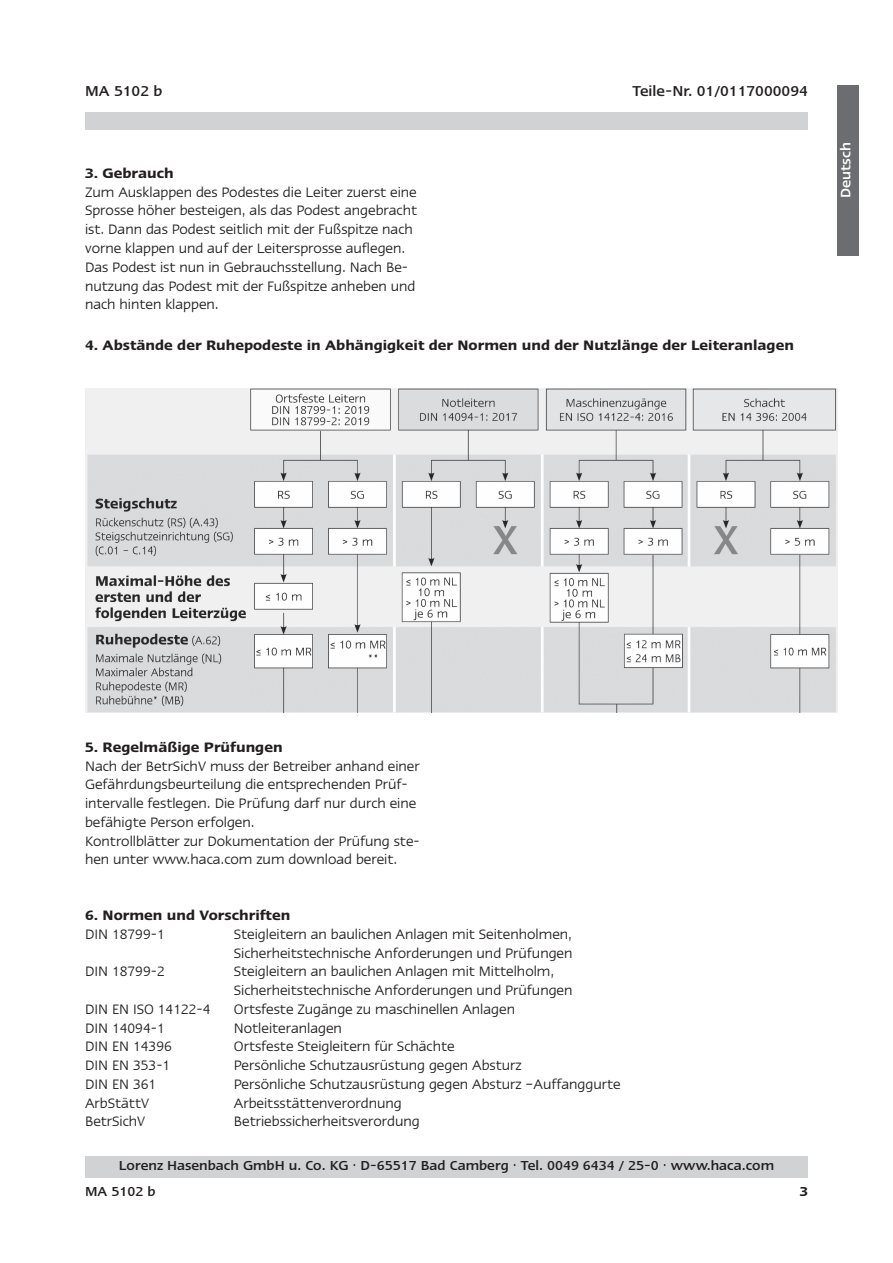
<style>
.page{position:relative;width:893px;height:1263px;background:#fff}
.page>*{position:absolute;margin:0;border:0;box-sizing:border-box;transform-origin:0 0}
.t1{font:500 16.5px "Linotype Ergo";color:#231f20}
.t2{font:15.75px/18.8px "Linotype Ergo";color:#231f20}
.t3{font:600 15.75px "Linotype Ergo";color:#231f20}
.t4{font:500 15.75px "Linotype Ergo";color:#fff}
.t5{font:500 15px/26.4px "Linotype Ergo";color:#231f20}
.t6{font:600 15px "Linotype Ergo";color:#231f20}
</style>
<div class="page">
<div style="left:85px;top:1157px;width:723px;height:21px;background:#d1d2d4"></div>
<div style="left:85px;top:113px;width:723px;height:17px;background:#d1d2d4"></div>
<div style="left:838px;top:85px;width:21px;height:170px;background:#6c6d70"></div>
<img style="left:85px;top:388px;width:753px;height:325px">
<p class="t1" style="left:85px;top:85px;width:79px">MA 5102 b</p>
<p class="t1" style="left:632px;top:85px;width:177px">Teile-Nr. 01/0117000094</p>
<p class="t3" style="left:85px;top:168px;width:90px">3. Gebrauch</p>
<p class="t2" style="left:85px;top:184px;width:334px">Zum Ausklappen des Podestes die Leiter zuerst eine Sprosse höher besteigen, als das Podest angebracht ist. Dann das Podest seitlich mit der Fußspitze nach vorne klappen und auf der Leitersprosse auflegen.<br>Das Podest ist nun in Gebrauchsstellung. Nach Be&shy;nutzung das Podest mit der Fußspitze anheben und nach hinten klappen.</p>
<p class="t3" style="left:85px;top:339px;width:710px">4. Abstände der Ruhepodeste in Abhängigkeit der Normen und der Nutzlänge der Leiteranlagen</p>
<p class="t4" style="left:840px;top:198px;width:57px;rotate:-90deg">Deutsch</p>
<p class="t3" style="left:85px;top:741px;width:199px">5. Regelmäßige Prüfungen</p>
<p class="t2" style="left:85px;top:757px;width:336px">Nach der BetrSichV muss der Betreiber anhand einer Gefährdungsbeurteilung die entsprechenden Prüf&shy;intervalle festlegen. Die Prüfung darf nur durch eine befähigte Person erfolgen.<br>Kontrollblätter zur Dokumentation der Prüfung ste&shy;hen unter www.haca.com zum download bereit.</p>
<p class="t3" style="left:85px;top:910px;width:207px">6. Normen und Vorschriften</p>
<p class="t2" style="left:85px;top:926px;width:81px">DIN 18799-1</p>
<p class="t2" style="left:234px;top:926px;width:340px">Steigleitern an baulichen Anlagen mit Seitenholmen,<br>Sicherheitstechnische Anforderungen und Prüfungen</p>
<p class="t2" style="left:85px;top:963px;width:81px">DIN 18799-2</p>
<p class="t2" style="left:234px;top:963px;width:340px">Steigleitern an baulichen Anlagen mit Mittelholm,<br>Sicherheitstechnische Anforderungen und Prüfungen</p>
<p class="t2" style="left:85px;top:1001px;width:127px">DIN EN ISO 14122-4</p>
<p class="t2" style="left:234px;top:1001px;width:283px">Ortsfeste Zugänge zu maschinellen Anlagen</p>
<p class="t2" style="left:85px;top:1019px;width:81px">DIN 14094-1</p>
<p class="t2" style="left:234px;top:1019px;width:110px">Notleiteranlagen</p>
<p class="t2" style="left:85px;top:1038px;width:88px">DIN EN 14396</p>
<p class="t2" style="left:234px;top:1038px;width:222px">Ortsfeste Steigleitern für Schächte</p>
<p class="t2" style="left:85px;top:1057px;width:87px">DIN EN 353-1</p>
<p class="t2" style="left:234px;top:1057px;width:289px">Persönliche Schutzausrüstung gegen Absturz</p>
<p class="t2" style="left:85px;top:1076px;width:73px">DIN EN 361</p>
<p class="t2" style="left:234px;top:1076px;width:388px">Persönliche Schutzausrüstung gegen Absturz –Auffanggurte</p>
<p class="t2" style="left:85px;top:1094px;width:66px">ArbStättV</p>
<p class="t2" style="left:234px;top:1094px;width:169px">Arbeitsstättenverordnung</p>
<p class="t2" style="left:85px;top:1113px;width:62px">BetrSichV</p>
<p class="t2" style="left:234px;top:1113px;width:187px">Betriebssicherheitsverordung</p>
<p class="t5" style="left:85px;top:1153px;width:691px;text-indent:34px">Lorenz Hasenbach GmbH u. Co. KG · D-65517 Bad Camberg · Tel. 0049 6434 / 25-0 · www.haca.com<br>MA 5102 b</p>
<p class="t6" style="left:800px;top:1186px;width:10px">3</p>
</div>
